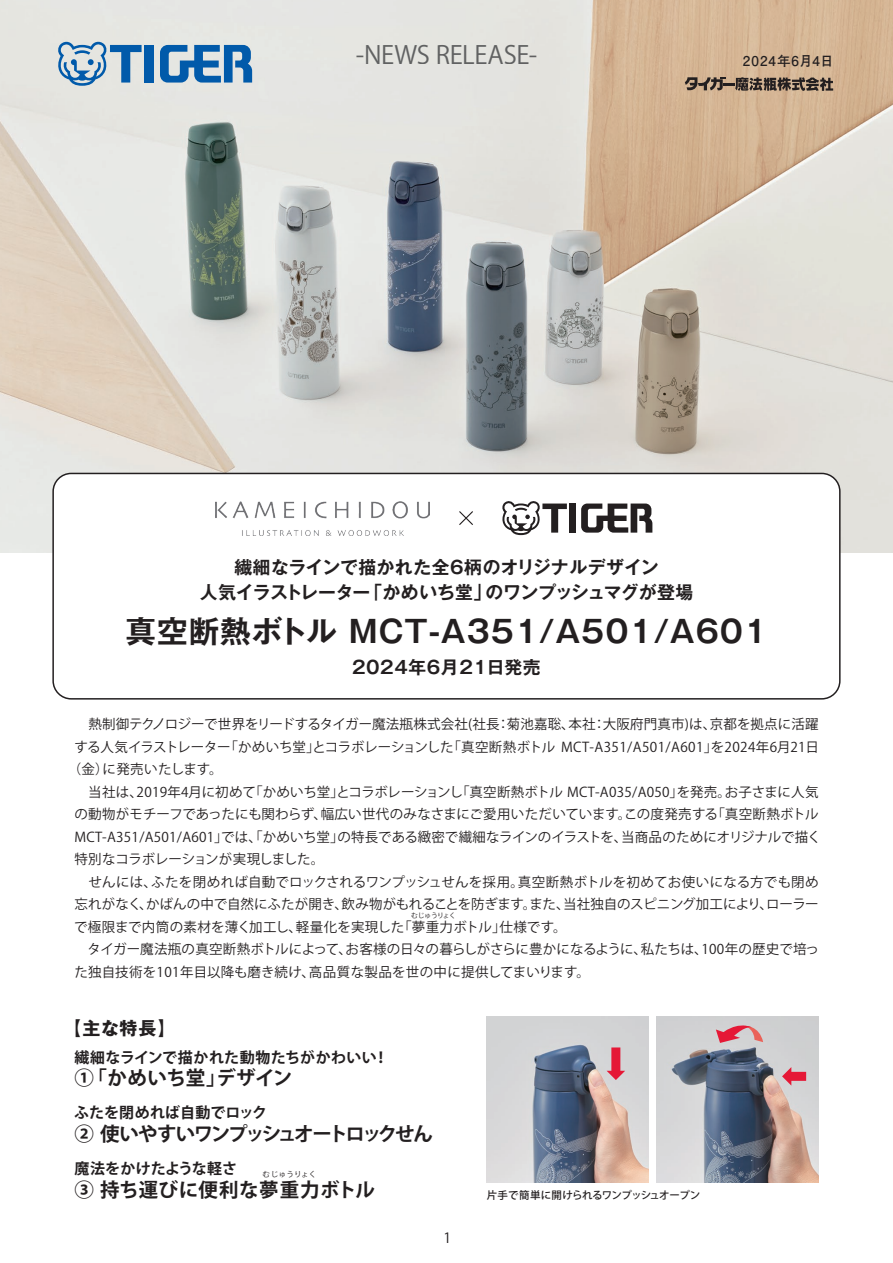
<style>
.page{position:relative;width:893px;height:1263px;background:#fff}
.page>*{position:absolute;margin:0;border:0;box-sizing:border-box;transform-origin:0 0}
.t1{font:700 30.6px "Gothic MB101 Pro De";letter-spacing:.03em;color:#231f20}
.t2{font:24.9px "Koz Go Pro";letter-spacing:-.015em;color:#6c6d70}
.t3{font:700 19.5px "Koz Go Pro";letter-spacing:-.115em;color:#231f20}
.t4{font:700 19.5px "Koz Go Pro";letter-spacing:.03em;color:#231f20}
.t5{font:700 19.5px "Koz Go Pro";color:#231f20}
.t6{font:700 18px "Gothic MB101 Pro";color:#231f20}
.t7{font:700 17.85px/25.5px "Gothic MB101 Pro De";letter-spacing:.01em;color:#231f20;text-align:center}
.t8{font:700 17.85px "Gothic MB101 Pro De";letter-spacing:.03em;color:#231f20}
.t9{font:700 15px "Koz Go Pro";letter-spacing:.01em;color:#231f20}
.t10{font:700 15px "Koz Go Pro";letter-spacing:.03em;color:#231f20}
.t11{font:14.1px "Koz Go Pro";color:#231f20}
.t12{font:13.5px "Koz Go Pro";letter-spacing:.01em;color:#231f20}
.t13{font:13.5px "Koz Go Pro";letter-spacing:-.01em;color:#231f20}
.t14{font:13.5px "Koz Go Pro";letter-spacing:.03em;color:#231f20}
.t15{font:13.5px "Koz Go Pro";letter-spacing:-.02em;color:#231f20}
.t16{font:700 13.5px "Futo Go B101 Pro";letter-spacing:.07em;color:#231f20}
.t17{font:500 10.5px "Koz Go Pro";letter-spacing:-.04em;color:#231f20}
.t18{font:7.5px "Koz Go Pro";letter-spacing:.02em;color:#231f20}
.t19{font:6.75px "Koz Go Pro";letter-spacing:-.07em;color:#231f20}
</style>
<div class="page">
<img style="left:0;top:0;width:893px;height:553px">
<svg style="left:685px;top:77px;width:148px;height:14px;background:#776657"></svg>
<div style="left:145px;top:45px;width:9px;height:38px;background:#015aaa"></div>
<svg style="left:160px;top:45px;width:92px;height:38px;background:#5990bf"></svg>
<svg style="left:55px;top:40px;width:87px;height:46px;background:#9fbacf"></svg>
<img style="left:487px;top:1017px;width:161px;height:166px">
<img style="left:657px;top:1017px;width:162px;height:166px">
<div style="left:53px;top:473px;width:787px;height:226px;background:#fff;border-radius:18px"></div>
<div style="left:52px;top:473px;width:789px;height:227px;border:2px solid #231f20;border-radius:18px"></div>
<div style="left:569px;top:503px;width:7px;height:30px;background:#231f20"></div>
<svg style="left:581px;top:503px;width:71px;height:30px"></svg>
<svg style="left:502px;top:501px;width:65px;height:34px"></svg>
<img style="left:215px;top:501px;width:215px;height:34px">
<svg style="left:459px;top:511px;width:14px;height:14px"></svg>
<div style="left:611px;top:1047px;width:9px;height:25px;background:#e51836"></div>
<svg style="left:607px;top:1071px;width:18px;height:9px"></svg>
<div style="left:790px;top:1072px;width:16px;height:9px;background:#e51836"></div>
<svg style="left:782px;top:1067px;width:9px;height:19px"></svg>
<svg style="left:716px;top:1021px;width:47px;height:22px"></svg>
<h2 class="t2" style="left:355px;top:38px;width:183px">-NEWS RELEASE-</h2>
<p class="t16" style="left:743px;top:50px;width:92px">2024年6月4日</p>
<h3 class="t7" style="left:200px;top:552px;width:495px">繊細なラインで描かれた全6柄のオリジナルデザイン<br>人気イラストレーター「かめいち堂」のワンプッシュマグが登場</h3>
<h1 class="t1" style="left:126px;top:605px;width:643px">真空断熱ボトル MCT-A351/A501/A601</h1>
<h3 class="t8" style="left:352px;top:652px;width:190px">2024年6月21日発売</h3>
<p class="t12" style="left:88px;top:715px;width:732px">熱制御テクノロジーで世界をリードするタイガー魔法瓶株式会社(社長：菊池嘉聡、本社：大阪府門真市)は、京都を拠点に活躍</p>
<p class="t12" style="left:74px;top:738px;width:746px">する人気イラストレーター「かめいち堂」とコラボレーションした「真空断熱ボトル MCT-A351/A501/A601」を2024年6月21日</p>
<p class="t12" style="left:68px;top:760px;width:156px">（金）に発売いたします。</p>
<p class="t12" style="left:88px;top:783px;width:732px">当社は、2019年4月に初めて「かめいち堂」とコラボレーションし「真空断熱ボトル MCT-A035/A050」を発売。お子さまに人気</p>
<p class="t12" style="left:74px;top:805px;width:746px">の動物がモチーフであったにも関わらず、幅広い世代のみなさまにご愛用いただいています。この度発売する「真空断熱ボトル</p>
<p class="t12" style="left:74px;top:828px;width:748px">MCT-A351/A501/A601」では、「かめいち堂」の特長である緻密で繊細なラインのイラストを、当商品のためにオリジナルで描く</p>
<p class="t15" style="left:74px;top:850px;width:252px">特別なコラボレーションが実現しました。</p>
<p class="t12" style="left:74px;top:873px;width:746px">　せんには、ふたを閉めれば自動でロックされるワンプッシュせんを採用。真空断熱ボトルを初めてお使いになる方でも閉め</p>
<p class="t13" style="left:74px;top:895px;width:746px">忘れがなく、かばんの中で自然にふたが開き、飲み物がもれることを防ぎます。また、当社独自のスピニング加工により、ローラー</p>
<p class="t14" style="left:74px;top:918px;width:494px">で極限まで内筒の素材を薄く加工し、軽量化を実現した「夢重力ボトル」仕様です。</p>
<p class="t12" style="left:88px;top:940px;width:733px">タイガー魔法瓶の真空断熱ボトルによって、お客様の日々の暮らしがさらに豊かになるように、私たちは、100年の歴史で培っ</p>
<p class="t12" style="left:74px;top:963px;width:517px">た独自技術を101年目以降も磨き続け、高品質な製品を世の中に提供してまいります。</p>
<p class="t19" style="left:411px;top:911px;width:46px">むじゅうりょく</p>
<h3 class="t6" style="left:63px;top:1013px;width:114px">【主な特長】</h3>
<p class="t10" style="left:74px;top:1047px;width:315px">繊細なラインで描かれた動物たちがかわいい！</p>
<h3 class="t5" style="left:74px;top:1065px;width:220px">①「かめいち堂」デザイン</h3>
<p class="t9" style="left:74px;top:1103px;width:194px">ふたを閉めれば自動でロック</p>
<h3 class="t3" style="left:74px;top:1121px;width:360px">② 使いやすいワンプッシュオートロックせん</h3>
<p class="t9" style="left:74px;top:1159px;width:164px">魔法をかけたような軽さ</p>
<h3 class="t4" style="left:74px;top:1177px;width:302px">③ 持ち運びに便利な夢重力ボトル</h3>
<p class="t18" style="left:262px;top:1169px;width:55px">むじゅうりょく</p>
<p class="t11" style="left:443px;top:1229px;width:9px">1</p>
<p class="t17" style="left:487px;top:1189px;width:215px">片手で簡単に開けられるワンプッシュオープン</p>
</div>
